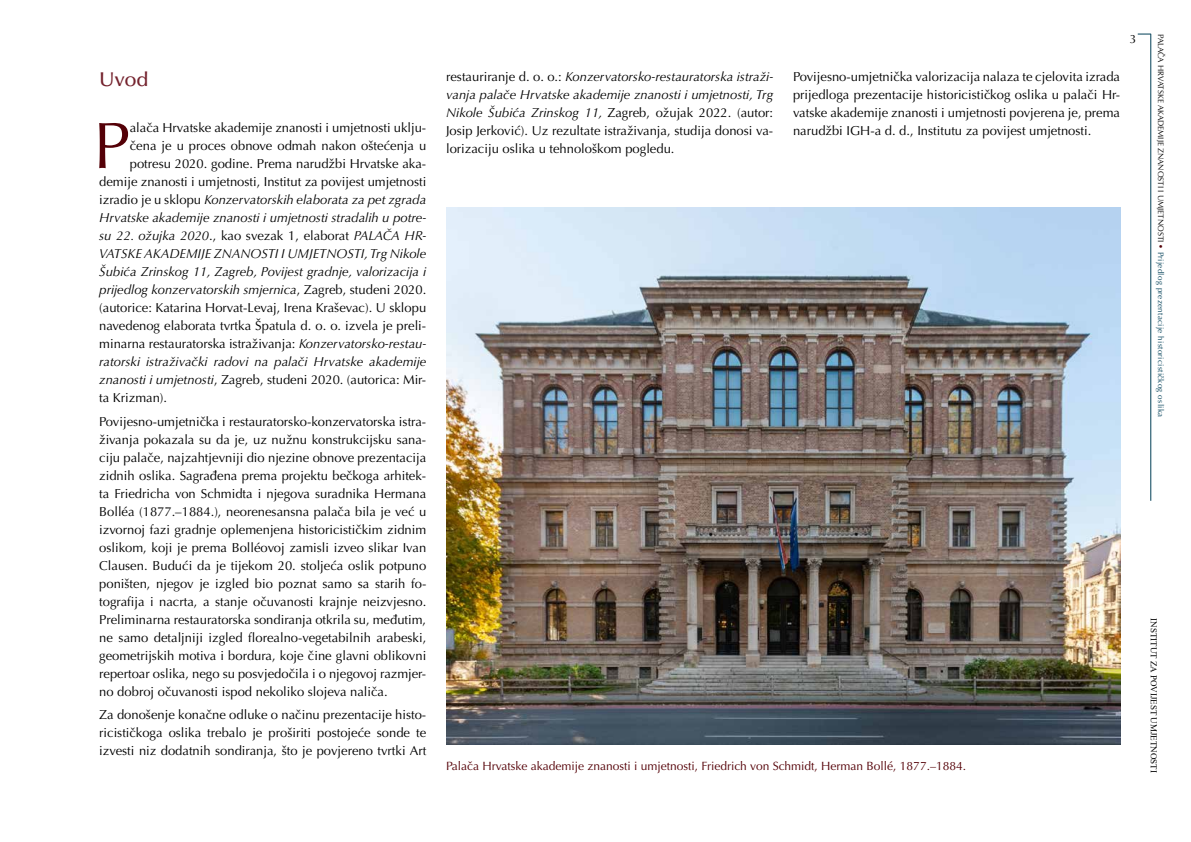
<style>
.page{position:relative;width:1191px;height:842px;background:#fff}
.page>*{position:absolute;margin:0;border:0;box-sizing:border-box;transform-origin:0 0}
.t1{font:65.6px "Optima LT Pro";color:#540007}
.t2{font:500 20px "Optima LT Pro";color:#74222d}
.t3{font:13px/18px "Optima LT Pro";color:#000;text-align:justify}
.t4{font:italic 13px "Optima LT Pro";color:#000}
.t5{font:12px "Optima LT Pro";color:#540007}
.t6{font:12px "Optima LT Pro";color:#000}
.t7{font:9px "Times New Roman";color:#000}
.t8{font:8px "Optima LT Pro";letter-spacing:.035em;color:#003f57}
.s1{font-style:normal}
.s2{font-style:italic}
.s3{color:#000}
.s4{color:#540007}
</style>
<div class="page">
<hr style="left:1150px;top:34px;width:1px;height:467px;background:#003f57">
<svg style="left:1137px;top:34px;width:13px;height:1px"></svg>
<img style="left:446px;top:208px;width:674px;height:537px">
<h2 class="t2" style="left:99px;top:66px;width:51px">Uvod</h2>
<h1 class="t1" style="left:93px;top:105px;width:38px">P</h1>
<p class="t3" style="left:130px;top:119px;width:298px">alača Hrvatske akademije znanosti i umjetnosti uklju-</p>
<p class="t3" style="left:130px;top:137px;width:298px">čena je u proces obnove odmah nakon oštećenja u</p>
<p class="t3" style="left:130px;top:155px;width:298px">potresu 2020. godine. Prema narudžbi Hrvatske aka-</p>
<p class="t3" style="left:99px;top:173px;width:328px">demije znanosti i umjetnosti, Institut za povijest umjetnosti</p>
<p class="t4" style="left:99px;top:191px;width:328px"><span class="s1">izradio je u sklopu</span> Konzervatorskih elaborata za pet zgrada</p>
<p class="t4" style="left:99px;top:209px;width:328px">Hrvatske akademije znanosti i umjetnosti stradalih u potre-</p>
<p class="t4" style="left:99px;top:227px;width:328px">su 22. ožujka 2020<span class="s1">., kao svezak 1, elaborat</span> PALAČA HR-</p>
<p class="t4" style="left:99px;top:245px;width:328px">VATSKE AKADEMIJE ZNANOSTI I UMJETNOSTI, Trg Nikole</p>
<p class="t4" style="left:99px;top:263px;width:328px">Šubića Zrinskog 11, Zagreb, Povijest gradnje, valorizacija i</p>
<p class="t4" style="left:99px;top:281px;width:328px">prijedlog konzervatorskih smjernica<span class="s1">, Zagreb, studeni 2020.</span></p>
<p class="t3" style="left:99px;top:299px;width:328px">(autorice: Katarina Horvat-Levaj, Irena Kraševac). U sklopu</p>
<p class="t3" style="left:99px;top:317px;width:328px">navedenog elaborata tvrtka Špatula d. o. o. izvela je preli-</p>
<p class="t3" style="left:99px;top:335px;width:328px">minarna restauratorska istraživanja: <span class="s2">Konzervatorsko-restau-</span></p>
<p class="t4" style="left:99px;top:353px;width:328px">ratorski istraživački radovi na palači Hrvatske akademije</p>
<p class="t3" style="left:99px;top:371px;width:328px"><span class="s2">znanosti i umjetnosti</span>, Zagreb, studeni 2020. (autorica: Mir-</p>
<p class="t3" style="left:99px;top:389px;width:69px">ta Krizman).</p>
<p class="t3" style="left:99px;top:412px;width:328px">Povijesno-umjetnička i restauratorsko-konzervatorska istra&shy;živanja pokazala su da je, uz nužnu konstrukcijsku sana&shy;ciju palače, najzahtjevniji dio njezine obnove prezentacija zidnih oslika. Sagrađena prema projektu bečkoga arhitek&shy;ta Friedricha von Schmidta i njegova suradnika Hermana Bolléa (1877.–1884.), neorenesansna palača bila je već u izvornoj fazi gradnje oplemenjena historicističkim zidnim oslikom, koji je prema Bolléovoj zamisli izveo slikar Ivan Clausen. Budući da je tijekom 20. stoljeća oslik potpuno poništen, njegov je izgled bio poznat samo sa starih fo&shy;tografija i nacrta, a stanje očuvanosti krajnje neizvjesno.<br>Preliminarna restauratorska sondiranja otkrila su, međutim, ne samo detaljniji izgled florealno-vegetabilnih arabeski, geometrijskih motiva i bordura, koje čine glavni oblikovni repertoar oslika, nego su posvjedočila i o njegovoj razmjer&shy;no dobroj očuvanosti ispod nekoliko slojeva naliča.</p>
<p class="t3" style="left:99px;top:706px;width:328px">Za donošenje konačne odluke o načinu prezentacije histo&shy;ricističkoga oslika trebalo je proširiti postojeće sonde te izvesti niz dodatnih sondiranja, što je povjereno tvrtki Art</p>
<p class="t3" style="left:446px;top:67px;width:328px">restauriranje d. o. o.: <span class="s2">Konzervatorsko-restauratorska istraži&shy;vanja palače Hrvatske akademije znanosti i umjetnosti, Trg Nikole Šubića Zrinskog 11,</span> Zagreb, ožujak 2022. (autor:<br>Josip Jerković). Uz rezultate istraživanja, studija donosi va&shy;lorizaciju oslika u tehnološkom pogledu.</p>
<p class="t3" style="left:793px;top:67px;width:328px">Povijesno-umjetnička valorizacija nalaza te cjelovita izrada prijedloga prezentacije historicističkog oslika u palači Hr&shy;vatske akademije znanosti i umjetnosti povjerena je, prema narudžbi IGH-a d. d., Institutu za povijest umjetnosti.</p>
<p class="t6" style="left:1129px;top:31px;width:8px">3</p>
<p class="t8" style="left:1165px;top:34px;width:385px;rotate:90deg"><span class="s3">PALAČA HRVATSKE AKADEMIJE ZNANOSTI I UMJETNOSTI</span> <span class="s4">•</span> Prijedlog prezentacije historicističkog oslika</p>
<p class="t5" style="left:446px;top:759px;width:521px">Palača Hrvatske akademije znanosti i umjetnosti, Friedrich von Schmidt, Herman Bollé, 1877.–1884.</p>
<p class="t7" style="left:1160px;top:618px;width:156px;rotate:90deg">INSTITUT ZA POVIJEST UMJETNOSTI</p>
</div>
